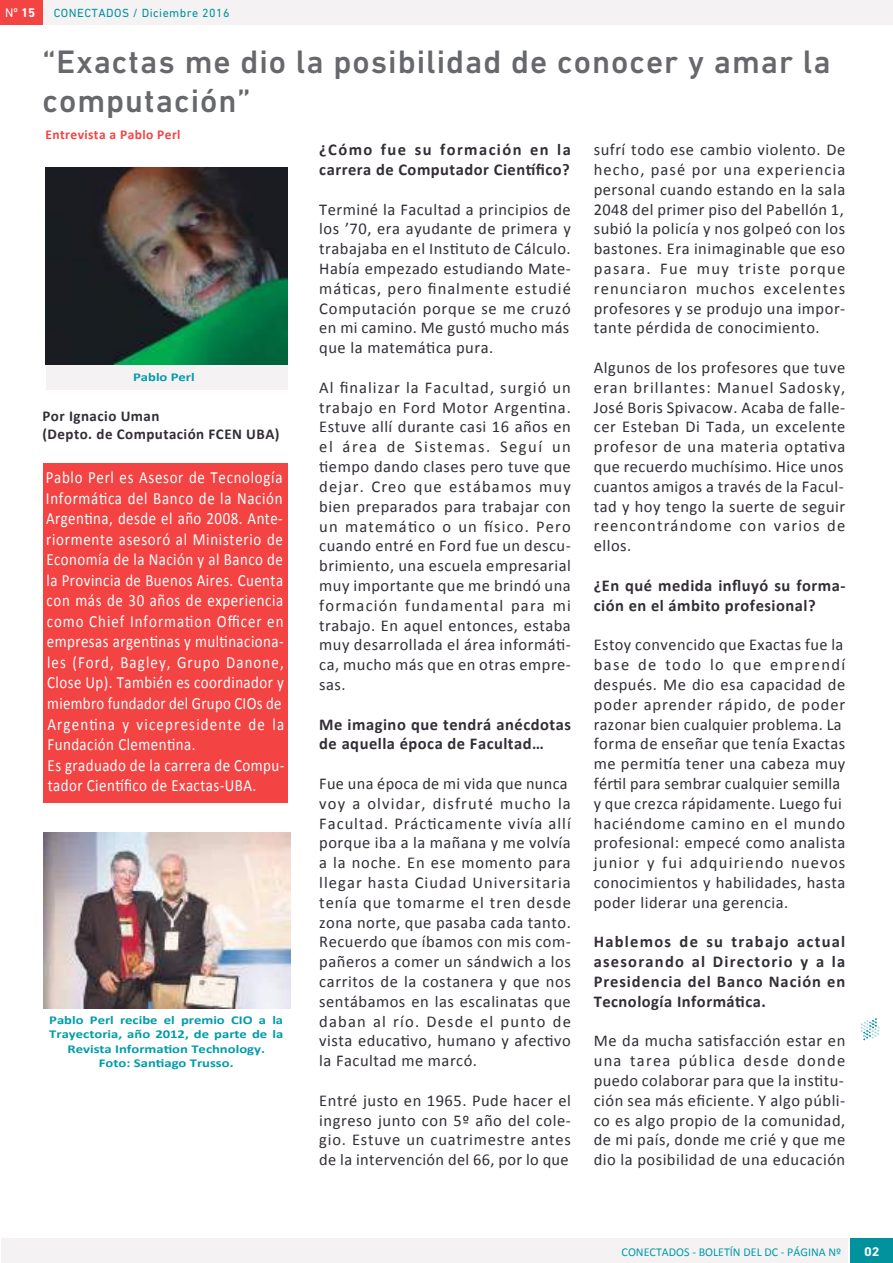
<style>
.page{position:relative;width:893px;height:1263px;background:#fff}
.page>*{position:absolute;margin:0;border:0;box-sizing:border-box;transform-origin:0 0}
.t1{font:500 33px/39px "DIN Next LT Pro";letter-spacing:.03em;color:#67686b}
.t2{font:17.1px/20.5px "Calibri";letter-spacing:.03em;color:#fff;scale:.87 1}
.t3{font:16.5px/19.8px "Calibri";letter-spacing:.03em;color:#332e36;text-align:justify}
.t4{font:700 16.5px/19.8px "Calibri";letter-spacing:.03em;color:#332e36}
.t5{font:700 15px/18px "Calibri";letter-spacing:.03em;color:#332e36}
.t6{font:700 13.5px "Calibri";letter-spacing:.03em;color:#f34343}
.t7{font:12.75px "DIN Next LT Pro";color:#fff}
.t8{font:700 12.75px "DIN Next LT Pro";color:#fff;scale:1.1 1}
.t9{font:700 12px/14.4px "Calibri";color:#009ca9;text-align:center;scale:1.22 1}
.t10{font:12px "Calibri";color:#009ca9}
.t11{font:12px "DIN Next LT Pro";letter-spacing:.04em;color:#00939e}
.s1{font-weight:700}
</style>
<div class="page">
<div style="left:43px;top:0;width:850px;height:25px;background:#f5f2f3"></div>
<div style="left:1px;top:1238px;width:847px;height:25px;background:#f5f2f3"></div>
<div style="left:850px;top:1238px;width:43px;height:25px;background:#00939e"></div>
<div style="left:0;top:0;width:43px;height:25px;background:#f34343"></div>
<div style="left:43px;top:463px;width:245px;height:339px;background:#f34343"></div>
<img style="left:43px;top:832px;width:247px;height:176px">
<div style="left:46px;top:364px;width:241px;height:26px;background:#f5f2f3"></div>
<img style="left:46px;top:168px;width:241px;height:196px">
<svg style="left:861px;top:1018px;width:18px;height:22px"></svg>
<p class="t7" style="left:5px;top:6px;width:32px">Nº <span class="s1">15</span></p>
<p class="t11" style="left:54px;top:6px;width:177px">CONECTADOS / Diciembre 2016</p>
<h1 class="t1" style="left:43px;top:42px;width:790px">“Exactas me dio la posibilidad de conocer y amar la computación”</h1>
<p class="t6" style="left:46px;top:126px;width:137px">Entrevista a Pablo Perl</p>
<p class="t9" style="left:133px;top:370px;width:52px">Pablo Perl</p>
<p class="t5" style="left:43px;top:407px;width:239px">Por Ignacio Uman<br>(Depto. de Computación FCEN UBA)</p>
<p class="t2" style="left:46px;top:467px;width:276px">Pablo Perl es Asesor de Tecnología Informática del Banco de la Nación Argentina, desde el año 2008. Ante&shy;riormente asesoró al Ministerio de Economía de la Nación y al Banco de la Provincia de Buenos Aires. Cuenta con más de 30 años de experiencia como Chief Information Officer en empresas argentinas y multinaciona&shy;les (Ford, Bagley, Grupo Danone, Close Up). También es coordinador y miembro fundador del Grupo CIOs de Argentina y vicepresidente de la Fundación Clementina.<br>Es graduado de la carrera de Compu&shy;tador Científico de Exactas-UBA.</p>
<p class="t9" style="left:49px;top:1012px;width:193px">Pablo Perl recibe el premio CIO a la<br>Trayectoria, año 2012, de parte de la<br>Revista Information Technology.<br>Foto: Santiago Trusso.</p>
<p class="t4" style="left:319px;top:140px;width:253px">¿Cómo fue su formación en la carrera de Computador Científico?</p>
<p class="t3" style="left:319px;top:199px;width:253px">Terminé la Facultad a principios de los ’70, era ayudante de primera y trabajaba en el Instituto de Cálculo.<br>Había empezado estudiando Mate&shy;máticas, pero finalmente estudié Computación porque se me cruzó en mi camino. Me gustó mucho más que la matemática pura.</p>
<p class="t3" style="left:319px;top:377px;width:253px">Al finalizar la Facultad, surgió un trabajo en Ford Motor Argentina.<br>Estuve allí durante casi 16 años en el área de Sistemas. Seguí un tiempo dando clases pero tuve que dejar. Creo que estábamos muy bien preparados para trabajar con un matemático o un físico. Pero cuando entré en Ford fue un descu&shy;brimiento, una escuela empresarial muy importante que me brindó una formación fundamental para mi trabajo. En aquel entonces, estaba muy desarrollada el área informáti&shy;ca, mucho más que en otras empre&shy;sas.</p>
<p class="t4" style="left:319px;top:714px;width:253px">Me imagino que tendrá anécdotas de aquella época de Facultad…</p>
<p class="t3" style="left:319px;top:773px;width:253px;text-align:left">Fue una época de mi vida que nunca voy a olvidar, disfruté mucho la<br>Facultad. Prácticamente vivía allí porque iba a la mañana y me volvía a la noche. En ese momento para llegar hasta Ciudad Universitaria tenía que tomarme el tren desde zona norte, que pasaba cada tanto.<br>Recuerdo que íbamos con mis com&shy;pañeros a comer un sándwich a los carritos de la costanera y que nos sentábamos en las escalinatas que daban al río. Desde el punto de vista educativo, humano y afectivo la Facultad me marcó.</p>
<p class="t3" style="left:319px;top:1090px;width:253px">Entré justo en 1965. Pude hacer el ingreso junto con 5º año del cole&shy;gio. Estuve un cuatrimestre antes de la intervención del 66, por lo que</p>
<p class="t3" style="left:594px;top:140px;width:253px">sufrí todo ese cambio violento. De hecho, pasé por una experiencia personal cuando estando en la sala 2048 del primer piso del Pabellón 1, subió la policía y nos golpeó con los bastones. Era inimaginable que eso pasara. Fue muy triste porque renunciaron muchos excelentes profesores y se produjo una impor&shy;tante pérdida de conocimiento.</p>
<p class="t3" style="left:594px;top:358px;width:253px">Algunos de los profesores que tuve eran brillantes: Manuel Sadosky, José Boris Spivacow. Acaba de falle&shy;cer Esteban Di Tada, un excelente profesor de una materia optativa que recuerdo muchísimo. Hice unos cuantos amigos a través de la Facul&shy;tad y hoy tengo la suerte de seguir reencontrándome con varios de ellos.</p>
<p class="t4" style="left:594px;top:575px;width:253px">¿En qué medida influyó su forma&shy;ción en el ámbito profesional?</p>
<p class="t3" style="left:594px;top:635px;width:253px;text-align:left">Estoy convencido que Exactas fue la base de todo lo que emprendí después. Me dio esa capacidad de poder aprender rápido, de poder razonar bien cualquier problema. La forma de enseñar que tenía Exactas me permitía tener una cabeza muy fértil para sembrar cualquier semilla y que crezca rápidamente. Luego fui haciéndome camino en el mundo profesional: empecé como analista junior y fui adquiriendo nuevos conocimientos y habilidades, hasta poder liderar una gerencia.</p>
<p class="t4" style="left:594px;top:932px;width:253px;text-align:justify">Hablemos de su trabajo actual asesorando al Directorio y a la Presidencia del Banco Nación en Tecnología Informática.</p>
<p class="t3" style="left:594px;top:1031px;width:253px">Me da mucha satisfacción estar en una tarea pública desde donde puedo colaborar para que la institu&shy;ción sea más eficiente. Y algo públi&shy;co es algo propio de la comunidad, de mi país, donde me crié y que me dio la posibilidad de una educación</p>
<p class="t10" style="left:622px;top:1244px;width:221px">CONECTADOS - BOLETÍN DEL DC - PÁGINA Nº</p>
<p class="t8" style="left:864px;top:1244px;width:16px">02</p>
</div>
